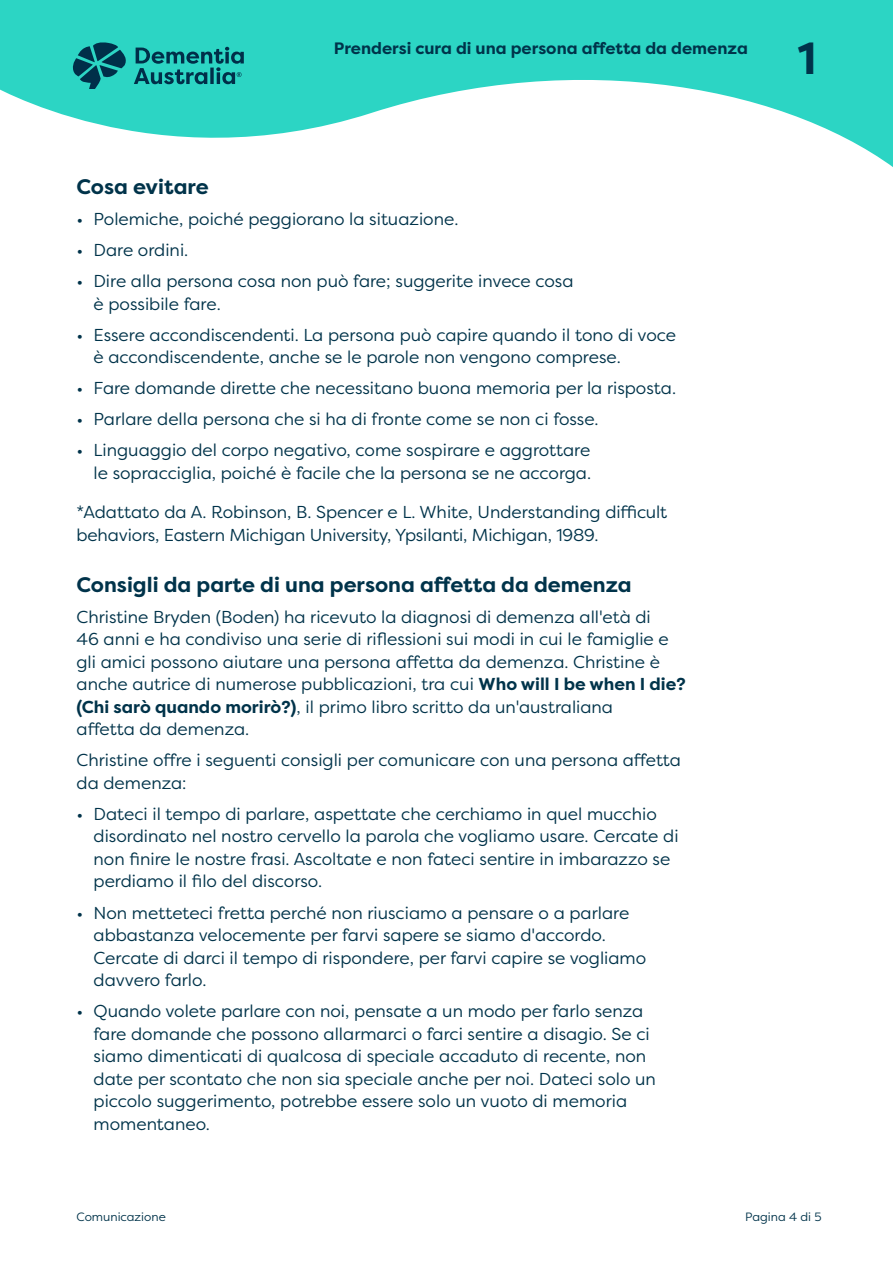
<style>
.page{position:relative;width:893px;height:1263px;background:#fff}
.page>*{position:absolute;margin:0;border:0;box-sizing:border-box;transform-origin:0 0}
.t1{font:700 45px "Filson Pro";color:#00334a}
.t2{font:700 21px "Filson Pro";color:#00334a}
.t3{font:17.25px/22.5px "Filson Pro";color:#00334a}
.t4{font:700 16.5px "Filson Pro";color:#00334a}
.t5{font:12px "Filson Pro";color:#00334a}
.s1{font-weight:700}
</style>
<div class="page">
<svg style="left:0;top:0;width:893px;height:167px;fill:#2cd5c4"></svg>
<svg style="left:72px;top:41px;width:172px;height:48px;background:#1d9e9b"></svg>
<p class="t4" style="left:334px;top:38px;width:416px">Prendersi cura di una persona affetta da demenza</p>
<h1 class="t1" style="left:798px;top:30px;width:20px">1</h1>
<p class="t2" style="left:77px;top:174px;width:134px">Cosa evitare</p>
<p class="t3" style="left:77px;top:208px;width:383px">• Polemiche, poiché peggiorano la situazione.</p>
<p class="t3" style="left:77px;top:239px;width:113px">• Dare ordini.</p>
<p class="t3" style="left:94px;top:270px;width:481px;text-indent:-17px">• Dire alla persona cosa non può fare; suggerite invece cosa è possibile fare.</p>
<p class="t3" style="left:94px;top:323px;width:584px;text-indent:-17px">• Essere accondiscendenti. La persona può capire quando il tono di voce è accondiscendente, anche se le parole non vengono comprese.</p>
<p class="t3" style="left:77px;top:377px;width:601px">• Fare domande dirette che necessitano buona memoria per la risposta.</p>
<p class="t3" style="left:77px;top:408px;width:524px">• Parlare della persona che si ha di fronte come se non ci fosse.</p>
<p class="t3" style="left:77px;top:439px;width:516px;text-align:right">• Linguaggio del corpo negativo, come sospirare e aggrottare le sopracciglia, poiché è facile che la persona se ne accorga.</p>
<p class="t3" style="left:77px;top:501px;width:592px">*Adattato da A. Robinson, B. Spencer e L. White, Understanding difficult behaviors, Eastern Michigan University, Ypsilanti, Michigan, 1989.</p>
<p class="t2" style="left:77px;top:571px;width:557px">Consigli da parte di una persona affetta da demenza</p>
<p class="t3" style="left:77px;top:605px;width:611px">Christine Bryden (Boden) ha ricevuto la diagnosi di demenza all'età di<br>46 anni e ha condiviso una serie di riflessioni sui modi in cui le famiglie e gli amici possono aiutare una persona affetta da demenza. Christine è anche autrice di numerose pubblicazioni, tra cui <span class="s1">Who will I be when I die? (Chi sarò quando morirò?)</span>, il primo libro scritto da un'australiana<br>affetta da demenza.</p>
<p class="t3" style="left:77px;top:749px;width:606px">Christine offre i seguenti consigli per comunicare con una persona affetta da demenza:</p>
<p class="t3" style="left:94px;top:802px;width:587px;text-indent:-17px">• Dateci il tempo di parlare, aspettate che cerchiamo in quel mucchio disordinato nel nostro cervello la parola che vogliamo usare. Cercate di non finire le nostre frasi. Ascoltate e non fateci sentire in imbarazzo se perdiamo il filo del discorso.</p>
<p class="t3" style="left:94px;top:901px;width:554px;text-indent:-17px">• Non metteteci fretta perché non riusciamo a pensare o a parlare abbastanza velocemente per farvi sapere se siamo d'accordo.<br>Cercate di darci il tempo di rispondere, per farvi capire se vogliamo davvero farlo.</p>
<p class="t3" style="left:94px;top:999px;width:564px;text-indent:-17px">• Quando volete parlare con noi, pensate a un modo per farlo senza fare domande che possono allarmarci o farci sentire a disagio. Se ci siamo dimenticati di qualcosa di speciale accaduto di recente, non date per scontato che non sia speciale anche per noi. Dateci solo un piccolo suggerimento, potrebbe essere solo un vuoto di memoria momentaneo.</p>
<p class="t5" style="left:77px;top:1209px;width:91px">Comunicazione</p>
<p class="t5" style="left:745px;top:1209px;width:78px">Pagina 4 di 5</p>
</div>
